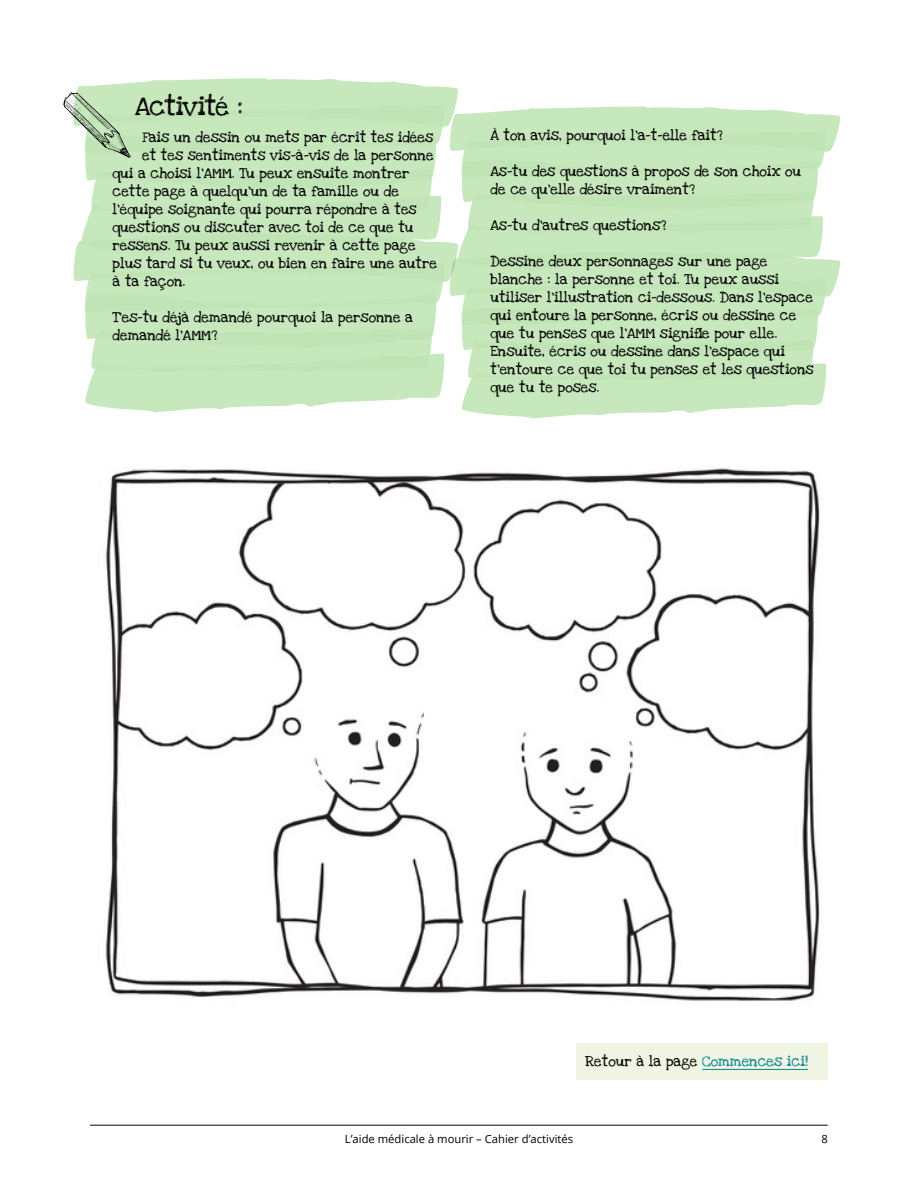
<style>
.page{position:relative;width:918px;height:1188px;background:#fff}
.page>*{position:absolute;margin:0;border:0;box-sizing:border-box;transform-origin:0 0}
.Activity{font:27px "Love Ya Like A Sister";letter-spacing:-.03em;color:#000}
.Activity_body{font:15px/18px "Love Ya Like A Sister";color:#000}
.TOC_2{font:15px "Love Ya Like A Sister";color:#000}
.t1{font:11.25px "Open Sans";color:#000}
.s1{color:#0a8492}
</style>
<div class="page">
<hr style="left:90px;top:1125px;width:738px;height:1px;background:#000">
<img style="left:105px;top:468px;width:715px;height:533px">
<svg style="left:63px;top:78px;width:777px;height:340px;background:#cde9c5"></svg>
<div style="left:576px;top:1044px;width:252px;height:36px;background:#f0f4e3"></div>
<hr style="left:702px;top:1069px;width:106px;height:1px;background:#0a8492">
<p class="Activity" style="left:135px;top:90px;width:109px">Activité :</p>
<p class="Activity_body" style="left:142px;top:128px;width:293px">Fais un dessin ou mets par écrit tes idées</p>
<p class="Activity_body" style="left:142px;top:146px;width:293px">et tes sentiments vis-à-vis de la personne</p>
<p class="Activity_body" style="left:112px;top:164px;width:299px">qui a choisi l’AMM. Tu peux ensuite montrer</p>
<p class="Activity_body" style="left:112px;top:182px;width:288px">cette page à quelqu’un de ta famille ou de</p>
<p class="Activity_body" style="left:112px;top:200px;width:306px">l’équipe soignante qui pourra répondre à tes</p>
<p class="Activity_body" style="left:112px;top:218px;width:303px">questions ou discuter avec toi de ce que tu</p>
<p class="Activity_body" style="left:112px;top:236px;width:305px">ressens. Tu peux aussi revenir à cette page</p>
<p class="Activity_body" style="left:112px;top:254px;width:326px">plus tard si tu veux, ou bien en faire une autre</p>
<p class="Activity_body" style="left:112px;top:272px;width:75px">à ta façon.</p>
<p class="Activity_body" style="left:112px;top:308px;width:302px">T’es-tu déjà demandé pourquoi la personne a demandé l’AMM?</p>
<p class="Activity_body" style="left:490px;top:126px;width:234px">À ton avis, pourquoi l’a-t-elle fait?</p>
<p class="Activity_body" style="left:490px;top:162px;width:312px">As-tu des questions à propos de son choix ou de ce qu’elle désire vraiment?</p>
<p class="Activity_body" style="left:490px;top:216px;width:177px">As-tu d’autres questions?</p>
<p class="Activity_body" style="left:490px;top:252px;width:325px">Dessine deux personnages sur une page blanche : la personne et toi. Tu peux aussi utiliser l’illustration ci-dessous. Dans l’espace qui entoure la personne, écris ou dessine ce que tu penses que l’AMM signifie pour elle.<br>Ensuite, écris ou dessine dans l’espace qui t’entoure ce que toi tu penses et les questions que tu te poses.</p>
<p class="TOC_2" style="left:585px;top:1053px;width:225px">Retour à la page <span class="s1">Commences ici!</span></p>
<p class="t1" style="left:345px;top:1131px;width:230px">L’aide médicale à mourir – Cahier d’activités</p>
<p class="t1" style="left:822px;top:1131px;width:8px">8</p>
</div>
